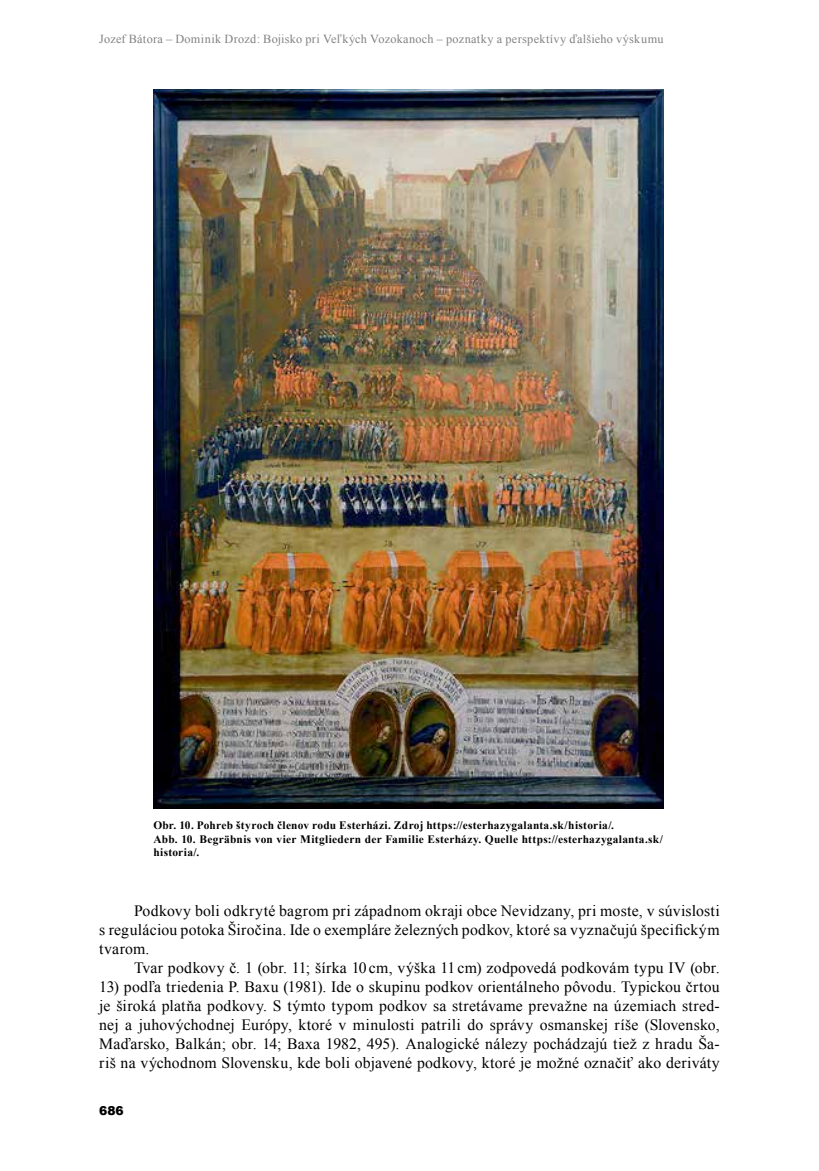
<style>
.page{position:relative;width:819px;height:1171px;background:#fff}
.page>*{position:absolute;margin:0;border:0;box-sizing:border-box;transform-origin:0 0}
.t1{font:15.75px/18.9px "Times New Roman";letter-spacing:.015em;color:#000;text-align:justify}
.t2{font:12.25px "Times New Roman";letter-spacing:.02em;color:#808285}
.t3{font:900 12.25px "Arial";color:#000}
.t4{font:700 11.38px/13.7px "Times New Roman";letter-spacing:.025em;color:#000}
</style>
<div class="page">
<img style="left:153px;top:89px;width:510px;height:719px">
<p class="t2" style="left:99px;top:31px;width:565px">Jozef Bátora – Dominik Drozd: Bojisko pri Veľkých Vozokanoch – poznatky a perspektívy ďalšieho výskumu</p>
<p class="t4" style="left:153px;top:818px;width:511px">Obr. 10. Pohreb štyroch členov rodu Esterházi. Zdroj https://esterhazygalanta.sk/historia/.<br>Abb. 10. Begräbnis von vier Mitgliedern der Familie Esterházy. Quelle https://esterhazygalanta.sk/ historia/.</p>
<p class="t1" style="left:99px;top:901px;width:622px;text-indent:35px">Podkovy boli odkryté bagrom pri západnom okraji obce Nevidzany, pri moste, v súvislosti s reguláciou potoka Širočina. Ide o exempláre železných podkov, ktoré sa vyznačujú špecifickým tvarom.</p>
<p class="t1" style="left:134px;top:958px;width:587px">Tvar podkovy č. 1 (obr. 11; šírka 10 cm, výška 11 cm) zodpovedá podkovám typu IV (obr.</p>
<p class="t1" style="left:99px;top:977px;width:622px">13) podľa triedenia P. Baxu (1981). Ide o skupinu podkov orientálneho pôvodu. Typickou črtou je široká platňa podkovy. S týmto typom podkov sa stretávame prevažne na územiach stred&shy;nej a juhovýchodnej Európy, ktoré v minulosti patrili do správy osmanskej ríše (Slovensko, Maďarsko, Balkán; obr. 14; Baxa 1982, 495). Analogické nálezy pochádzajú tiež z hradu Ša&shy;riš na východnom Slovensku, kde boli objavené podkovy, ktoré je možné označiť ako deriváty</p>
<p class="t3" style="left:99px;top:1102px;width:26px">686</p>
</div>
